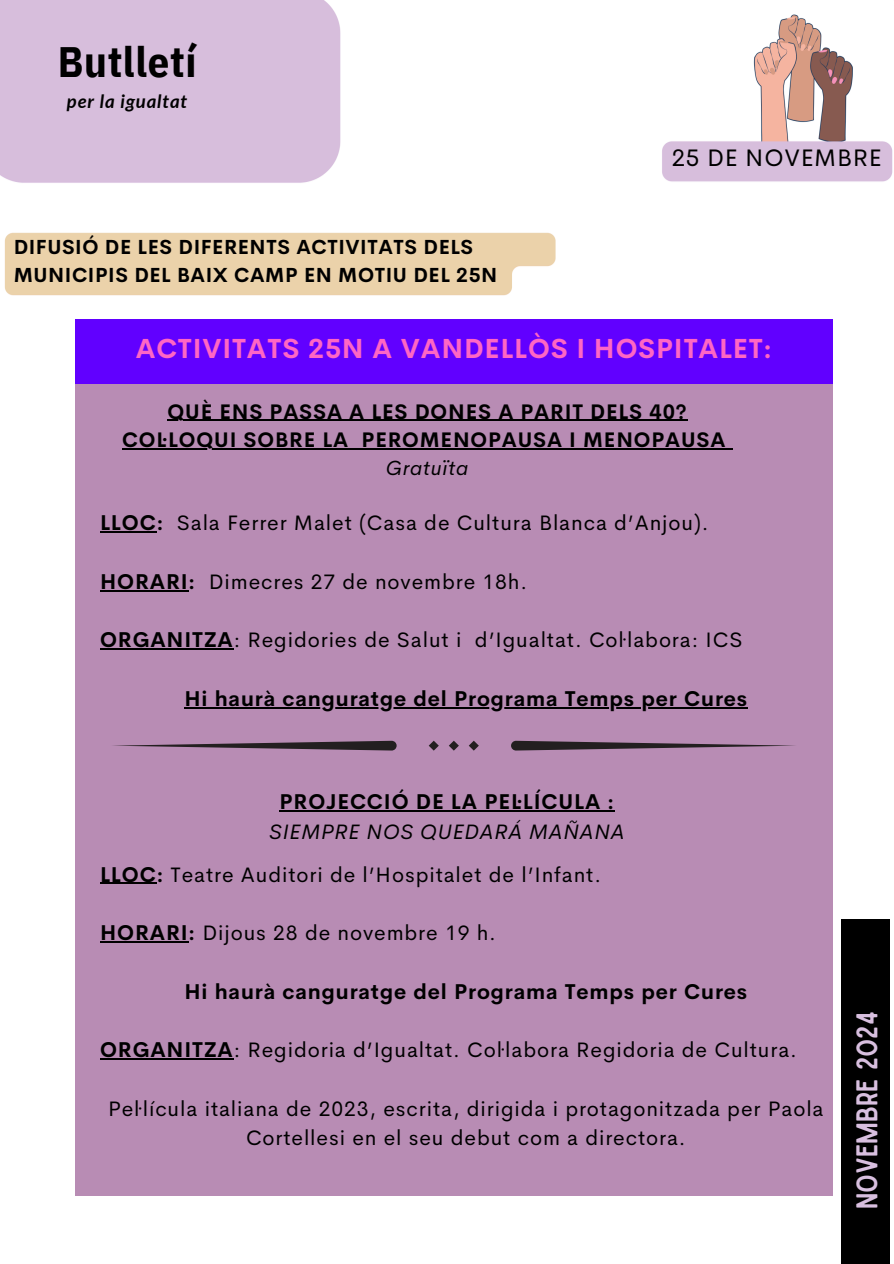
<style>
.page{position:relative;width:894px;height:1264px;background:#fff}
.page>*{position:absolute;margin:0;border:0;box-sizing:border-box;transform-origin:0 0}
.t1{font:700 42.45px "IBM Plex Sans Cond";letter-spacing:.015em;color:#000}
.t2{font:28.65px "Sailors";color:#d8bfdf}
.t3{font:700 27px "Cerebri Sans";letter-spacing:.03em;color:#ff66c4}
.t4{font:24px "Cerebri Sans";letter-spacing:.03em;color:#000}
.t5{font:21px/29.2px "Cerebri Sans";letter-spacing:.04em;color:#000;text-align:center}
.t6{font:700 21px/29.2px "Cerebri Sans";letter-spacing:.04em;color:#000;text-align:center}
.t7{font:700 20.7px "Cerebri Sans";letter-spacing:.04em;color:#000}
.t8{font:italic 20.7px "Cerebri Sans";letter-spacing:.04em;color:#000}
.t9{font:700 19.95px/28.2px "Cerebri Sans";letter-spacing:.03em;color:#000}
.t10{font:italic 700 18.6px "Lato";letter-spacing:.045em;color:#000}
.s1{font-weight:700}
.s2{font-weight:400;font-style:italic}
</style>
<div class="page">
<img style="left:0;top:0;width:893px;height:296px">
<div style="left:75px;top:326px;width:757px;height:869px;background:#b88cb4"></div>
<div style="left:841px;top:919px;width:48px;height:344px;background:#000"></div>
<hr style="left:100px;top:531px;width:57px;height:1px;background:#000">
<hr style="left:100px;top:590px;width:88px;height:1px;background:#000">
<hr style="left:100px;top:648px;width:134px;height:1px;background:#000">
<hr style="left:184px;top:707px;width:564px;height:1px;background:#000">
<div style="left:75px;top:319px;width:757px;height:64px;background:#6100ff"></div>
<svg style="left:113px;top:740px;width:283px;height:10px"></svg>
<svg style="left:511px;top:740px;width:284px;height:10px"></svg>
<svg style="left:449px;top:740px;width:10px;height:10px"></svg>
<svg style="left:428px;top:740px;width:10px;height:10px"></svg>
<svg style="left:469px;top:740px;width:9px;height:10px"></svg>
<hr style="left:167px;top:420px;width:520px;height:1px;background:#000">
<hr style="left:122px;top:448px;width:227px;height:1px;background:#000">
<svg style="left:349px;top:448px;width:12px;height:1px"></svg>
<hr style="left:361px;top:448px;width:365px;height:1px;background:#000">
<hr style="left:100px;top:882px;width:57px;height:2px;background:#000">
<hr style="left:100px;top:941px;width:88px;height:1px;background:#000">
<hr style="left:100px;top:1058px;width:134px;height:1px;background:#000">
<hr style="left:279px;top:810px;width:336px;height:1px;background:#000">
<p class="t1" style="left:58px;top:34px;width:140px">Butlletí</p>
<p class="t10" style="left:67px;top:89px;width:122px">per la igualtat</p>
<p class="t9" style="left:14px;top:232px;width:485px">DIFUSIÓ DE LES DIFERENTS ACTIVITATS DELS<br>MUNICIPIS DEL BAIX CAMP EN MOTIU DEL 25N</p>
<p class="t4" style="left:671px;top:142px;width:211px">25 DE NOVEMBRE</p>
<p class="t3" style="left:136px;top:331px;width:637px">ACTIVITATS 25N A VANDELLÒS I HOSPITALET:</p>
<h6 class="t7" style="left:167px;top:398px;width:520px">QUÈ ENS PASSA A LES DONES A PARIT DELS 40?</h6>
<p class="t7" style="left:122px;top:426px;width:604px">COL·LOQUI SOBRE LA PEROMENOPAUSA I MENOPAUSA</p>
<h5 class="t8" style="left:385px;top:454px;width:84px">Gratuïta</h5>
<p class="t5" style="left:100px;top:508px;width:610px"><span class="s1">LLOC:</span> Sala Ferrer Malet (Casa de Cultura Blanca d’Anjou).</p>
<p class="t6" style="left:100px;top:567px;width:97px">HORARI:</p>
<h4 class="t5" style="left:209px;top:567px;width:320px">Dimecres 27 de novembre 18h.</h4>
<h4 class="t5" style="left:100px;top:625px;width:363px"><span class="s1">ORGANITZA</span>: Regidories de Salut i</h4>
<h3 class="t5" style="left:475px;top:625px;width:269px">d’Igualtat. Col·labora: ICS</h3>
<h1 class="t6" style="left:184px;top:684px;width:564px">Hi haurà canguratge del Programa Temps per Cures</h1>
<h2 class="t6" style="left:269px;top:787px;width:356px">PROJECCIÓ DE LA PEL·LÍCULA :<br><span class="s2">SIEMPRE NOS QUEDARÁ MAÑANA</span></h2>
<p class="t5" style="left:100px;top:859px;width:502px"><span class="s1">LLOC:</span> Teatre Auditori de l’Hospitalet de l’Infant.</p>
<p class="t5" style="left:100px;top:918px;width:397px"><span class="s1">HORARI:</span> Dijous 28 de novembre 19 h.</p>
<h6 class="t6" style="left:184px;top:976px;width:564px">Hi haurà canguratge del Programa Temps per Cures</h6>
<p class="t5" style="left:100px;top:1035px;width:698px"><span class="s1">ORGANITZA</span>: Regidoria d’Igualtat. Col·labora Regidoria de Cultura.</p>
<p class="t5" style="left:108px;top:1093px;width:716px">Pel·lícula italiana de 2023, escrita, dirigida i protagonitzada per Paola<br>Cortellesi en el seu debut com a directora.</p>
<p class="t2" style="left:856px;top:1208px;width:199px;rotate:-90deg">NOVEMBRE 2024</p>
</div>
